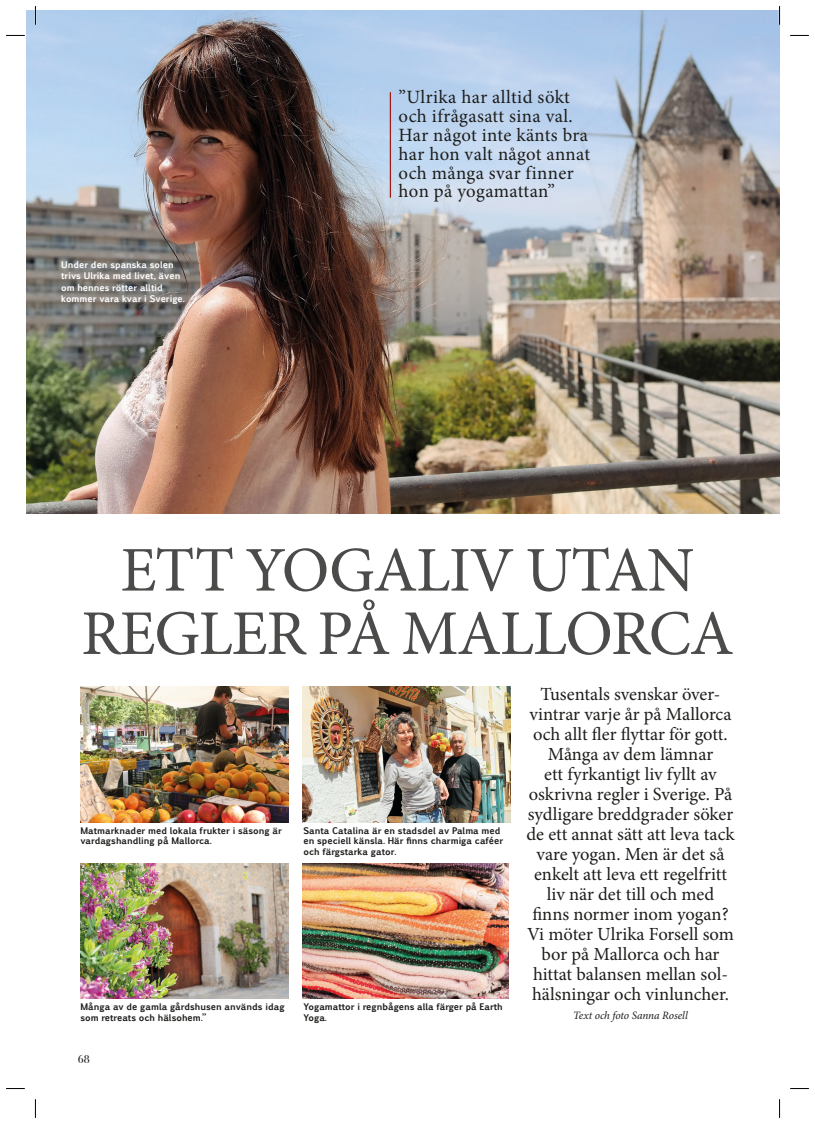
<style>
.page{position:relative;width:815px;height:1124px;background:#fff}
.page>*{position:absolute;margin:0;border:0;box-sizing:border-box;transform-origin:0 0}
.t1{font:63.62px/63.4px "Minion Pro";letter-spacing:-.02em;color:#4b4b4a;text-align:center}
.t2{font:18.75px/18.8px "Minion Pro";letter-spacing:.015em;color:#1d1d1b}
.t3{font:18.5px/20px "Minion Pro";color:#1d1d1b;text-align:center}
.t4{font:italic 11.25px "Minion Pro";letter-spacing:-.005em;color:#1d1d1b}
.t5{font:11.25px "Bodoni Svty Two ITCTT Book";color:#1d1d1b}
.t6{font:700 8.75px/10.6px "Pigiarniq";color:#1d1d1b}
.t7{font:700 8.75px/11.2px "Pigiarniq";color:#fff}
</style>
<div class="page">
<img style="left:26px;top:11px;width:754px;height:502px">
<img style="left:302px;top:687px;width:208px;height:134px">
<img style="left:302px;top:863px;width:207px;height:134px">
<img style="left:80px;top:687px;width:208px;height:134px">
<img style="left:80px;top:863px;width:208px;height:134px">
<hr style="left:390px;top:92px;width:1px;height:106px;background:#a01a16">
<svg style="left:6px;top:35px;width:19px;height:1px"></svg>
<svg style="left:790px;top:35px;width:19px;height:1px"></svg>
<svg style="left:6px;top:1088px;width:19px;height:1px"></svg>
<svg style="left:790px;top:1088px;width:19px;height:1px"></svg>
<svg style="left:35px;top:6px;width:1px;height:19px"></svg>
<svg style="left:35px;top:1099px;width:1px;height:18px"></svg>
<svg style="left:779px;top:6px;width:1px;height:19px"></svg>
<svg style="left:779px;top:1099px;width:1px;height:18px"></svg>
<p class="t7" style="left:61px;top:259px;width:125px">Under den spanska solen trivs Ulrika med livet, även om hennes rötter alltid kommer vara kvar i Sverige.</p>
<p class="t2" style="left:399px;top:88px;width:193px">”Ulrika har alltid sökt och ifrågasatt sina val.<br>Har något inte känts bra har hon valt något annat och många svar finner hon på yogamattan”</p>
<h1 class="t1" style="left:81px;top:538px;width:654px">ETT YOGALIV UTAN<br>REGLER PÅ MALLORCA</h1>
<p class="t6" style="left:80px;top:825px;width:203px">Matmarknader med lokala frukter i säsong är vardagshandling på Mallorca.</p>
<p class="t6" style="left:303px;top:825px;width:201px">Santa Catalina är en stadsdel av Palma med en speciell känsla. Här finns charmiga caféer och färgstarka gator.</p>
<p class="t6" style="left:80px;top:1001px;width:206px">Många av de gamla gårdshusen används idag som retreats och hälsohem.”</p>
<p class="t5" style="left:78px;top:1052px;width:13px">68</p>
<p class="t6" style="left:303px;top:1001px;width:201px">Yogamattor i regnbågens alla färger på Earth<br>Yoga.</p>
<p class="t3" style="left:527px;top:683px;width:210px">Tusentals svenskar över&shy;vintrar varje år på Mallorca och allt fler flyttar för gott.<br>Många av dem lämnar<br>ett fyrkantigt liv fyllt av oskrivna regler i Sverige. På sydligare breddgrader söker de ett annat sätt att leva tack vare yogan. Men är det så enkelt att leva ett regelfritt liv när det till och med finns normer inom yogan?<br>Vi möter Ulrika Forsell som bor på Mallorca och har hittat balansen mellan sol&shy;hälsningar och vinluncher.</p>
<p class="t4" style="left:573px;top:1007px;width:116px">Text och foto Sanna Rosell</p>
</div>
